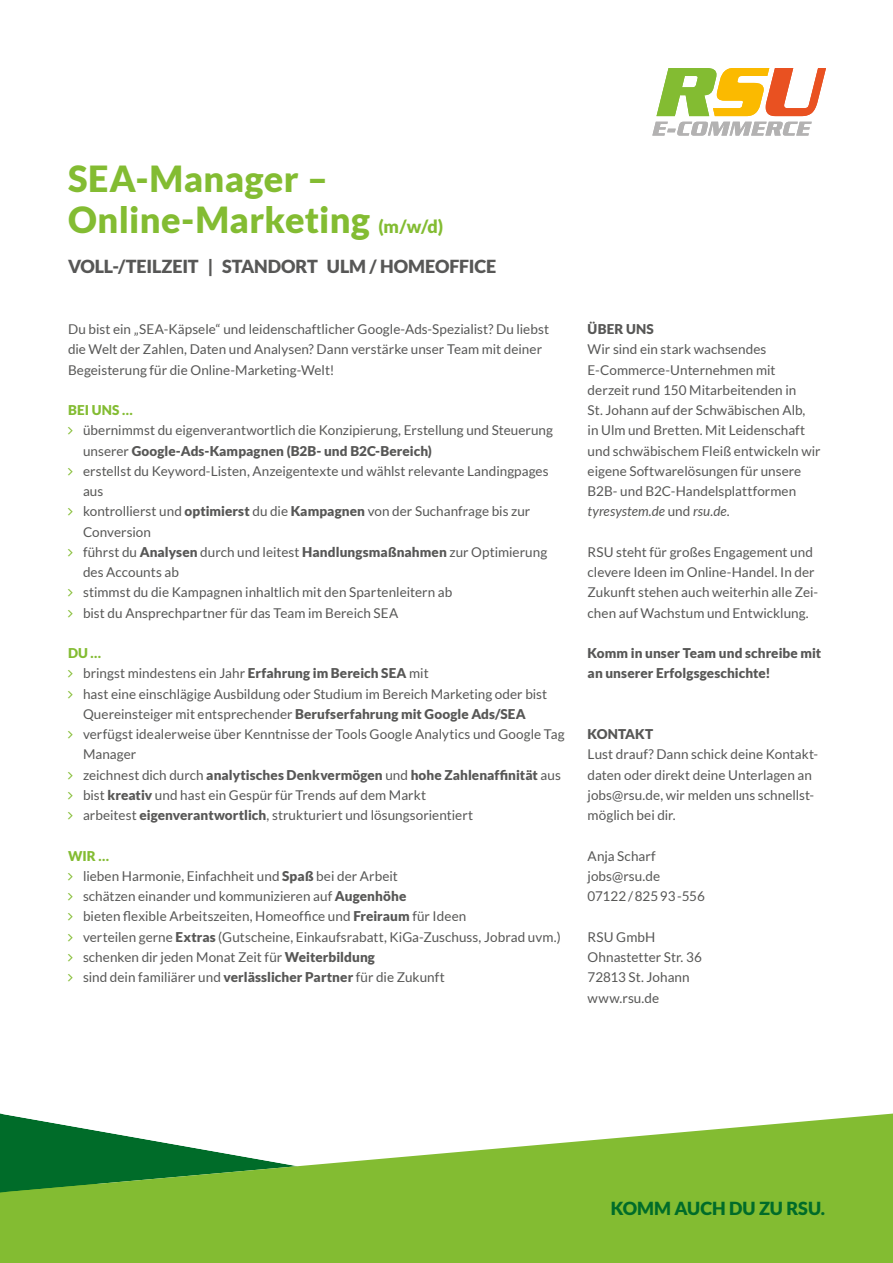
<style>
.page{position:relative;width:893px;height:1263px;background:#fff}
.page>*{position:absolute;margin:0;border:0;box-sizing:border-box;transform-origin:0 0}
.t1{font:900 36px/40.5px "Lato";letter-spacing:.01em;color:#83bc32}
.t2{font:900 18px "Lato";letter-spacing:-.005em;color:#575756}
.t3{font:900 18px "Lato";letter-spacing:-.005em;color:#006c29}
.t4{font:13.5px/20.2px "Lato";letter-spacing:.005em;color:#575756}
.t5{font:900 13.5px/20.2px "Lato";letter-spacing:.005em;color:#575756}
.t6{font:900 13.5px "Lato";letter-spacing:.015em;color:#83bc32}
.s1{font-size:18px}
.s2{font-weight:900}
.s3{font-weight:900;color:#83bc32}
.s4{font-style:italic}
</style>
<div class="page">
<div style="left:0;top:1185px;width:893px;height:78px;background:#83bc32"></div>
<svg style="left:0;top:1113px;width:893px;height:79px;fill:#83bc32"></svg>
<svg style="left:656px;top:68px;width:170px;height:48px"></svg>
<svg style="left:652px;top:122px;width:160px;height:14px"></svg>
<h1 class="t1" style="left:68px;top:158px;width:377px">SEA-Manager –<br>Online-Marketing <span class="s1">(m/w/d)</span></h1>
<h2 class="t2" style="left:68px;top:256px;width:430px">VOLL-/TEILZEIT | STANDORT ULM / HOMEOFFICE</h2>
<p class="t4" style="left:68px;top:319px;width:483px">Du bist ein „SEA-Käpsele“ und leidenschaftlicher Google-Ads-Spezialist? Du liebst die Welt der Zahlen, Daten und Analysen? Dann verstärke unser Team mit deiner<br>Begeisterung für die Online-Marketing-Welt!</p>
<p class="t6" style="left:68px;top:402px;width:66px">BEI UNS …</p>
<p class="t4" style="left:83px;top:420px;width:472px">übernimmst du eigenverantwortlich die Konzipierung, Erstellung und Steuerung unserer <span class="s2">Google-Ads-Kampagnen (B2B- und B2C-Bereich)<br></span>erstellst du Keyword-Listen, Anzeigentexte und wählst relevante Landingpages aus<br>kontrollierst und <span class="s2">optimierst</span> du die <span class="s2">Kampagnen</span> von der Suchanfrage bis zur Conversion<br>führst du <span class="s2">Analysen</span> durch und leitest <span class="s2">Handlungsmaßnahmen</span> zur Optimierung des Accounts ab<br>stimmst du die Kampagnen inhaltlich mit den Spartenleitern ab<br>bist du Ansprechpartner für das Team im Bereich SEA</p>
<p class="t4" style="left:83px;top:643px;width:483px;text-indent:-15px"><span class="s3">DU …<br></span>bringst mindestens ein Jahr <span class="s2">Erfahrung im Bereich SEA</span> mit<br>hast eine einschlägige Ausbildung oder Studium im Bereich Marketing oder bist Quereinsteiger mit entsprechender <span class="s2">Berufserfahrung mit Google Ads/SEA </span>verfügst idealerweise über Kenntnisse der Tools Google Analytics und Google Tag Manager<br>zeichnest dich durch <span class="s2">analytisches Denkvermögen</span> und <span class="s2">hohe Zahlenaffinität</span> aus bist <span class="s2">kreativ</span> und hast ein Gespür für Trends auf dem Markt<br>arbeitest <span class="s2">eigenverantwortlich</span>, strukturiert und lösungsorientiert</p>
<p class="t4" style="left:83px;top:846px;width:479px;text-indent:-15px"><span class="s3">WIR …<br></span>lieben Harmonie, Einfachheit und <span class="s2">Spaß</span> bei der Arbeit<br>schätzen einander und kommunizieren auf <span class="s2">Augenhöhe<br></span>bieten flexible Arbeitszeiten, Homeoffice und <span class="s2">Freiraum</span> für Ideen<br>verteilen gerne <span class="s2">Extras</span> (Gutscheine, Einkaufsrabatt, KiGa-Zuschuss, Jobrad uvm.) schenken dir jeden Monat Zeit für <span class="s2">Weiterbildung<br></span>sind dein familiärer und <span class="s2">verlässlicher Partner</span> für die Zukunft</p>
<p class="t5" style="left:588px;top:319px;width:68px">ÜBER UNS</p>
<p class="t4" style="left:588px;top:339px;width:234px">Wir sind ein stark wachsendes E-Commerce-Unternehmen mit derzeit rund 150 Mitarbeitenden in<br>St. Johann auf der Schwäbischen Alb,<br>in Ulm und Bretten. Mit Leidenschaft und schwäbischem Fleiß entwickeln wir eigene Softwarelösungen für unsere B2B- und B2C-Handelsplattformen <span class="s4">tyresystem.de</span> und <span class="s4">rsu.de</span>.</p>
<p class="t4" style="left:588px;top:542px;width:232px">RSU steht für großes Engagement und clevere Ideen im Online-Handel. In der Zukunft stehen auch weiterhin alle Zei&shy;chen auf Wachstum und Entwicklung.</p>
<p class="t5" style="left:588px;top:643px;width:235px">Komm in unser Team und schreibe mit an unserer Erfolgsgeschichte!</p>
<p class="t5" style="left:588px;top:724px;width:67px">KONTAKT</p>
<p class="t4" style="left:588px;top:744px;width:232px">Lust drauf? Dann schick deine Kontakt&shy;daten oder direkt deine Unterlagen an jobs@rsu.de, wir melden uns schnellst&shy;möglich bei dir.</p>
<p class="t4" style="left:588px;top:846px;width:119px">Anja Scharf jobs@rsu.de<br>07122/82593-556</p>
<p class="t4" style="left:588px;top:927px;width:116px">RSU GmbH<br>Ohnastetter Str. 36<br>72813 St. Johann www.rsu.de</p>
<h2 class="t3" style="left:611px;top:1198px;width:216px">KOMM AUCH DU ZU RSU.</h2>
</div>
